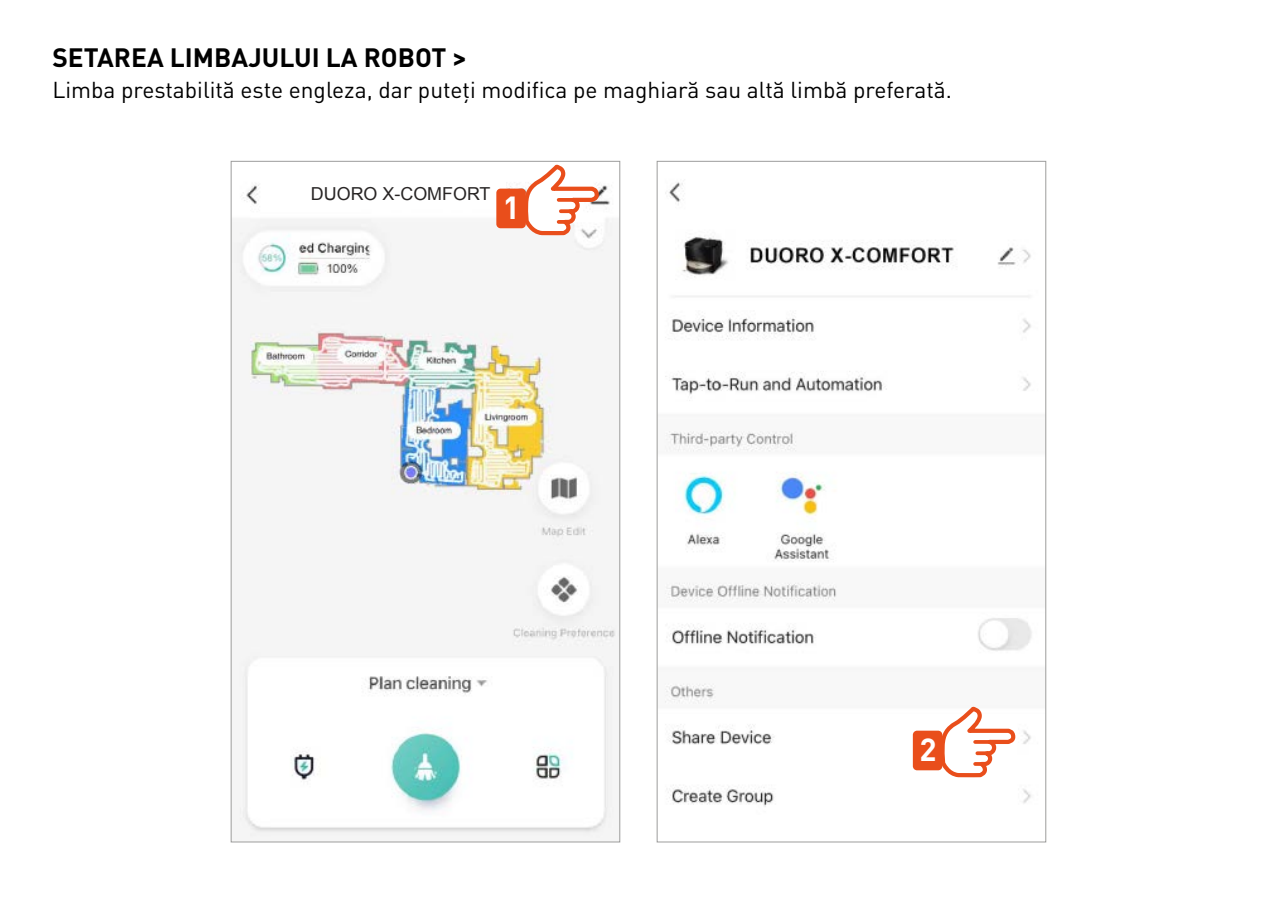
<style>
.page{position:relative;width:1278px;height:910px;background:#fff}
.page>*{position:absolute;margin:0;border:0;box-sizing:border-box;transform-origin:0 0}
.t1{font:700 31.5px "DIN Pro";color:#fff}
.t2{font:700 26.25px "DIN Pro";color:#000}
.t3{font:22.75px "DIN Pro";color:#000}
.t4{font:17.85px "Arial";color:#282525}
</style>
<div class="page">
<img style="left:233px;top:185px;width:384px;height:653px">
<img style="left:665px;top:182px;width:367px;height:625px">
<div style="left:912px;top:731px;width:30px;height:39px;background:#e94e1b;border-radius:4px"></div>
<svg style="left:939px;top:705px;width:78px;height:74px"></svg>
<div style="left:299px;top:178px;width:206px;height:31px;background:#fff"></div>
<div style="left:496px;top:189px;width:30px;height:39px;background:#e94e1b;border-radius:4px"></div>
<svg style="left:522px;top:167px;width:79px;height:70px"></svg>
<p class="t2" style="left:52px;top:40px;width:416px">SETAREA LIMBAJULUI LA ROBOT &gt;</p>
<p class="t3" style="left:52px;top:75px;width:901px">Limba prestabilită este engleza, dar puteți modifica pe maghiară sau altă limbă preferată.</p>
<p class="t4" style="left:311px;top:182px;width:181px">DUORO X-COMFORT</p>
<h1 class="t1" style="left:503px;top:186px;width:19px">1</h1>
<h1 class="t1" style="left:919px;top:728px;width:19px">2</h1>
</div>
